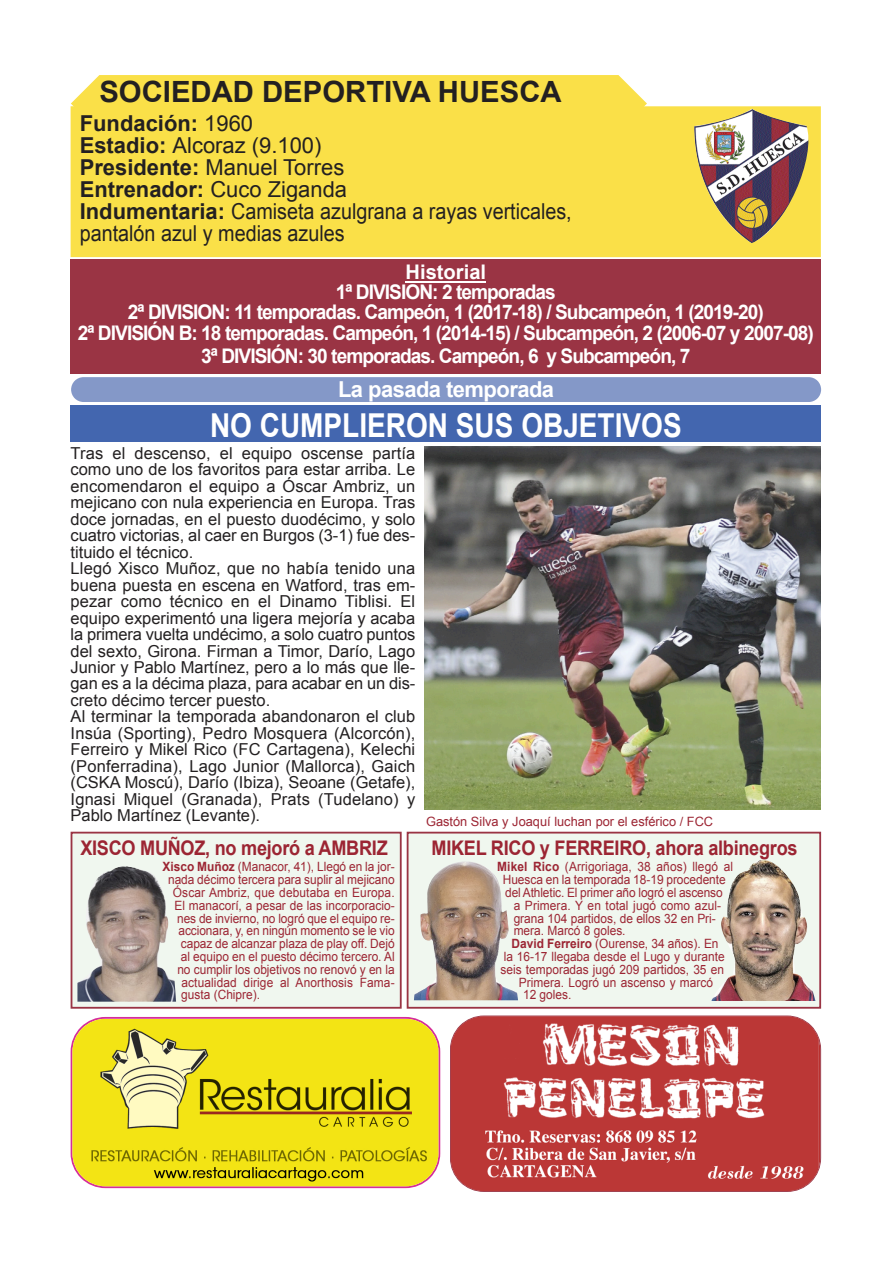
<style>
.page{position:relative;width:893px;height:1263px;background:#fff}
.page>*{position:absolute;margin:0;border:0;box-sizing:border-box;transform-origin:0 0}
.t1{font:700 33px "Arial";color:#fff;scale:.85 1}
.t2{font:700 29.25px "Arial";color:#232021}
.t3{font:21.9px/21.9px "Arial";color:#232021}
.t4{font:700 21.9px "Arial";letter-spacing:-.025em;color:#fff}
.t5{font:700 20.1px/20.1px "Arial";letter-spacing:-.05em;color:#fff;text-align:center}
.t6{font:700 20.1px "Arial";letter-spacing:-.015em;color:#9c2533;scale:.9 1}
.t7{font:700 20.1px "Arial";letter-spacing:-.05em;color:#fff;scale:.95 1}
.t8{font:16.5px/16.5px "Arial";color:#232021}
.t9{font:12.75px "Arial";color:#9c2533;scale:.93 1}
.t10{font:12.75px "Arial";color:#9c2533}
.s1{font-weight:700}
</style>
<div class="page">
<div style="left:71px;top:405px;width:750px;height:37px;background:#4366af"></div>
<div style="left:71px;top:377px;width:750px;height:25px;background:#8498c8"></div>
<div style="left:72px;top:834px;width:328px;height:173px;background:#f0f7ef"></div>
<div style="left:71px;top:832px;width:330px;height:177px;border:2px solid #9a3444"></div>
<div style="left:408px;top:834px;width:411px;height:173px;background:#f0f7ef"></div>
<div style="left:406px;top:832px;width:415px;height:177px;border:2px solid #9a3444"></div>
<img style="left:711px;top:861px;width:104px;height:140px">
<div style="left:71px;top:75px;width:576px;height:31px;background:#fae048"></div>
<div style="left:71px;top:106px;width:749px;height:151px;background:#fae048"></div>
<img style="left:694px;top:109px;width:115px;height:134px">
<div style="left:71px;top:259px;width:750px;height:115px;background:#9a3444"></div>
<hr style="left:405px;top:281px;width:81px;height:2px;background:#fff">
<img style="left:77px;top:866px;width:99px;height:136px">
<img style="left:424px;top:447px;width:396px;height:363px">
<img style="left:414px;top:861px;width:104px;height:139px">
<img style="left:451px;top:1016px;width:367px;height:175px">
<svg style="left:71px;top:1017px;width:369px;height:171px"></svg>
<img style="left:72px;top:1019px;width:366px;height:167px">
<h2 class="t2" style="left:99px;top:75px;width:464px">SOCIEDAD DEPORTIVA HUESCA</h2>
<h3 class="t3" style="left:80px;top:113px;width:493px"><span class="s1">Fundación:</span> 1960<br><span class="s1">Estadio:</span> Alcoraz (9.100)<br><span class="s1">Presidente:</span> Manuel Torres<br><span class="s1">Entrenador:</span> Cuco Ziganda<br><span class="s1">Indumentaria:</span> Camiseta azulgrana a rayas verticales, pantalón azul y medias azules</h3>
<p class="t5" style="left:78px;top:262px;width:737px">Historial<br>1ª DIVISION: 2 temporadas<br>2ª DIVISION: 11 temporadas. Campeón, 1 (2017-18) / Subcampeón, 1 (2019-20)<br>2ª DIVISIÓN B: 18 temporadas. Campeón, 1 (2014-15) / Subcampeón, 2 (2006-07 y 2007-08)</p>
<p class="t7" style="left:201px;top:345px;width:516px">3ª DIVISIÓN: 30 temporadas. Campeón, 6 y Subcampeón, 7</p>
<h3 class="t4" style="left:338px;top:377px;width:217px">La pasada temporada</h3>
<h1 class="t1" style="left:210px;top:407px;width:556px">NO CUMPLIERON SUS OBJETIVOS</h1>
<p class="t8" style="left:71px;top:445px;width:346px">Tras el descenso, el equipo oscense partía como uno de los favoritos para estar arriba. Le encomendaron el equipo a Óscar Ambriz, un mejicano con nula experiencia en Europa. Tras doce jornadas, en el puesto duodécimo, y solo cuatro victorias, al caer en Burgos (3-1) fue des&shy;tituido el técnico.<br>Llegó Xisco Muñoz, que no había tenido una buena puesta en escena en Watford, tras em&shy;pezar como técnico en el Dinamo Tiblisi. El equipo experimentó una ligera mejoría y acaba la primera vuelta undécimo, a solo cuatro puntos del sexto, Girona. Firman a Timor, Darío, Lago Junior y Pablo Martínez, pero a lo más que lle&shy;gan es a la décima plaza, para acabar en un dis&shy;creto décimo tercer puesto.<br>Al terminar la temporada abandonaron el club Insúa (Sporting), Pedro Mosquera (Alcorcón), Ferreiro y Mikel Rico (FC Cartagena), Kelechi (Ponferradina), Lago Junior (Mallorca), Gaich (CSKA Moscú), Darío (Ibiza), Seoane (Getafe), Ignasi Miquel (Granada), Prats (Tudelano) y Pablo Martínez (Levante).</p>
<p class="t6" style="left:80px;top:837px;width:343px">XISCO MUÑOZ, no mejoró a AMBRIZ</p>
<p class="t9" style="left:162px;top:860px;width:251px"><span class="s1">Xisco Muñoz</span> (Manacor, 41), Llegó en la jor-</p>
<p class="t9" style="left:168px;top:873px;width:245px">nada décimo tercera para suplir al mejicano</p>
<p class="t9" style="left:173px;top:885px;width:240px">Óscar Ambriz, que debutaba en Europa.</p>
<p class="t9" style="left:174px;top:898px;width:238px">El manacorí, a pesar de las incorporacio-</p>
<p class="t9" style="left:177px;top:911px;width:235px">nes de invierno, no logró que el equipo re-</p>
<p class="t9" style="left:178px;top:924px;width:234px">accionara, y, en ningún momento se le vio</p>
<p class="t9" style="left:181px;top:937px;width:231px">capaz de alcanzar plaza de play off. Dejó</p>
<p class="t9" style="left:181px;top:949px;width:231px">al equipo en el puesto décimo tercero. Al</p>
<p class="t9" style="left:177px;top:962px;width:235px">no cumplir los objetivos no renovó y en la</p>
<p class="t9" style="left:181px;top:975px;width:231px">actualidad dirige al Anorthosis Fama-</p>
<p class="t9" style="left:181px;top:988px;width:86px">gusta (Chipre).</p>
<p class="t10" style="left:426px;top:814px;width:288px">Gastón Silva y Joaquí luchan por el esférico / FCC</p>
<p class="t6" style="left:431px;top:837px;width:408px">MIKEL RICO y FERREIRO, ahora albinegros</p>
<p class="t9" style="left:497px;top:860px;width:255px"><span class="s1">Mikel Rico</span> (Arrigoriaga, 38 años) llegó al</p>
<p class="t9" style="left:503px;top:873px;width:241px">Huesca en la temporada 18-19 procedente</p>
<p class="t9" style="left:505px;top:885px;width:235px">del Athletic. El primer año logró el ascenso</p>
<p class="t9" style="left:513px;top:898px;width:225px">a Primera. Y en total jugó como azul-</p>
<p class="t9" style="left:513px;top:911px;width:219px">grana 104 partidos, de ellos 32 en Pri-</p>
<p class="t9" style="left:513px;top:924px;width:122px">mera. Marcó 8 goles.</p>
<p class="t9" style="left:511px;top:937px;width:224px"><span class="s1">David Ferreiro</span> (Ourense, 34 años). En</p>
<p class="t9" style="left:503px;top:949px;width:239px">la 16-17 llegaba desde el Lugo y durante</p>
<p class="t9" style="left:500px;top:962px;width:242px">seis temporadas jugó 209 partidos, 35 en</p>
<p class="t9" style="left:518px;top:975px;width:210px">Primera. Logró un ascenso y marcó</p>
<p class="t9" style="left:523px;top:988px;width:53px">12 goles.</p>
</div>
